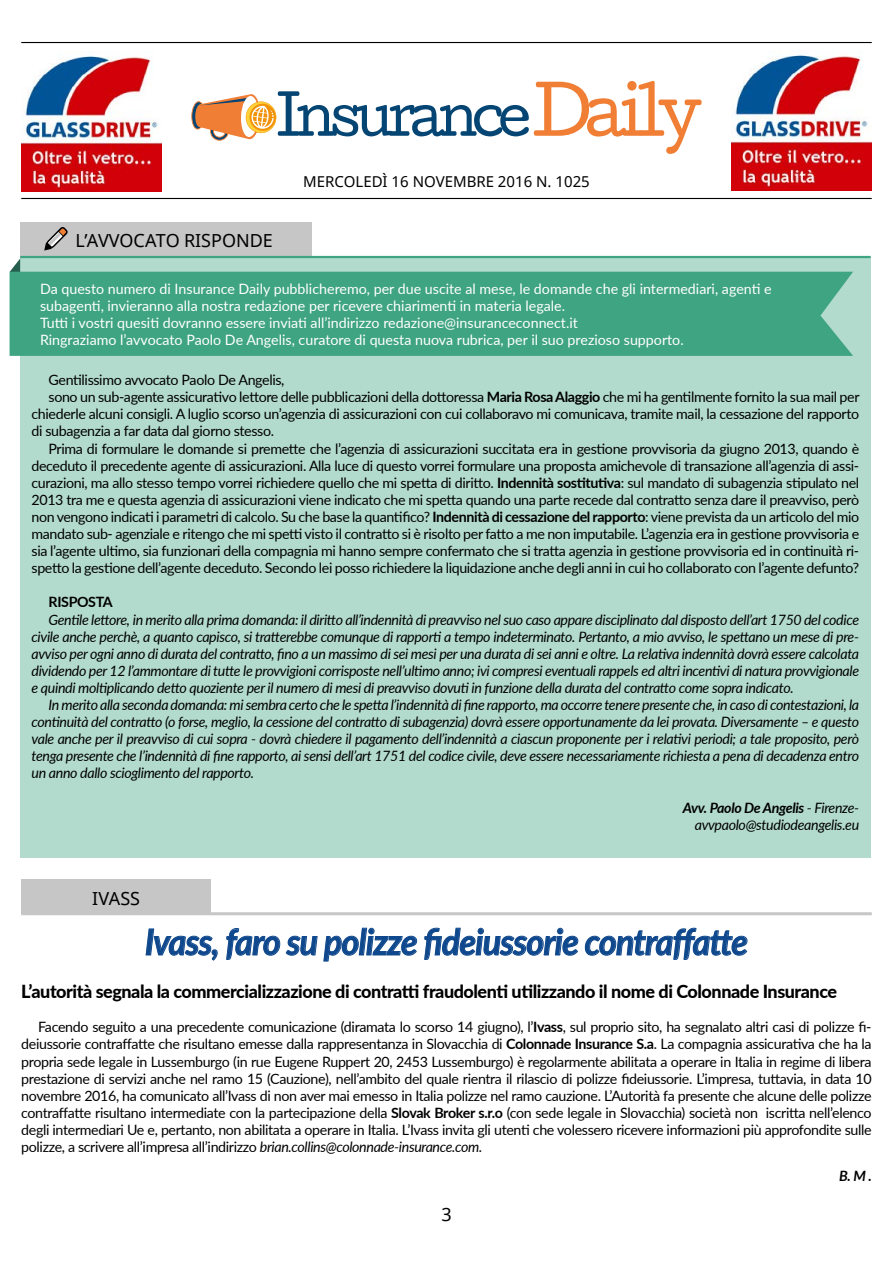
<style>
.page{position:relative;width:893px;height:1263px;background:#fff}
.page>*{position:absolute;margin:0;border:0;box-sizing:border-box;transform-origin:0 0}
.t1{font:italic 700 36px "Lato";letter-spacing:-.025em;color:#0f488c;scale:.95 1}
.t2{font:800 18px "Lato";letter-spacing:-.025em;color:#000}
.t3{font:18px "Noto Sans";color:#000}
.t4{font:15px "Noto Sans";color:#000}
.t5{font:14.25px/17.1px "Lato";letter-spacing:-.025em;color:#000;text-align:justify}
.t6{font:italic 14.25px/17.1px "Lato";letter-spacing:-.025em;color:#000;text-align:justify}
.t7{font:14.25px/17.1px "Lato";color:#fff}
.t8{font:700 14.25px "Lato";letter-spacing:-.025em;color:#000}
.t9{font:italic 700 14.25px "Lato";color:#000}
.s1{font-weight:700}
.s2{font-style:italic}
</style>
<div class="page">
<hr style="left:21px;top:42px;width:851px;height:1px;background:#000">
<hr style="left:21px;top:198px;width:851px;height:1px;background:#000">
<svg style="left:191px;top:81px;width:511px;height:73px"></svg>
<img style="left:21px;top:55px;width:141px;height:136px">
<img style="left:731px;top:54px;width:141px;height:137px">
<hr style="left:892px;top:1125px;width:1px;height:138px;background:#dadada">
<svg style="left:10px;top:259px;width:10px;height:13px"></svg>
<div style="left:20px;top:257px;width:851px;height:600px;background:#b2dacd"></div>
<hr style="left:21px;top:912px;width:851px;height:3px;background:#c6c6c6">
<div style="left:20px;top:223px;width:292px;height:34px;background:#c6c6c6"></div>
<div style="left:21px;top:879px;width:190px;height:35px;background:#c6c6c6"></div>
<svg style="left:145px;top:928px;width:73px;height:33px"></svg>
<svg style="left:226px;top:927px;width:191px;height:35px"></svg>
<svg style="left:424px;top:927px;width:155px;height:33px"></svg>
<svg style="left:585px;top:927px;width:163px;height:33px"></svg>
<hr style="left:20px;top:256px;width:851px;height:2px;background:#3fa482">
<div style="left:10px;top:272px;width:843px;height:84px;background:#3fa482"></div>
<svg style="left:44px;top:227px;width:24px;height:24px"></svg>
<p class="t3" style="left:76px;top:228px;width:199px">L’AVVOCATO RISPONDE</p>
<p class="t4" style="left:303px;top:171px;width:288px">MERCOLEDÌ 16 NOVEMBRE 2016 N. 1025</p>
<p class="t7" style="left:40px;top:279px;width:733px">Da questo numero di Insurance Daily pubblicheremo, per due uscite al mese, le domande che gli intermediari, agenti e subagenti, invieranno alla nostra redazione per ricevere chiarimenti in materia legale.<br>Tutti i vostri quesiti dovranno essere inviati all’indirizzo redazione@insuranceconnect.it<br>Ringraziamo l’avvocato Paolo De Angelis, curatore di questa nuova rubrica, per il suo prezioso supporto.</p>
<p class="t5" style="left:49px;top:371px;width:237px">Gentilissimo avvocato Paolo De Angelis,</p>
<p class="t5" style="left:49px;top:388px;width:812px">sono un sub-agente assicurativo lettore delle pubblicazioni della dottoressa <span class="s1">Maria Rosa Alaggio</span> che mi ha gentilmente fornito la sua mail per</p>
<p class="t5" style="left:32px;top:405px;width:829px">chiederle alcuni consigli. A luglio scorso un’agenzia di assicurazioni con cui collaboravo mi comunicava, tramite mail, la cessazione del rapporto</p>
<p class="t5" style="left:32px;top:422px;width:244px">di subagenzia a far data dal giorno stesso.</p>
<p class="t5" style="left:49px;top:439px;width:812px">Prima di formulare le domande si premette che l’agenzia di assicurazioni succitata era in gestione provvisoria da giugno 2013, quando è</p>
<p class="t5" style="left:32px;top:456px;width:829px">deceduto il precedente agente di assicurazioni. Alla luce di questo vorrei formulare una proposta amichevole di transazione all’agenzia di assi-</p>
<p class="t5" style="left:32px;top:473px;width:829px">curazioni, ma allo stesso tempo vorrei richiedere quello che mi spetta di diritto. <span class="s1">Indennità sostitutiva</span>: sul mandato di subagenzia stipulato nel</p>
<p class="t5" style="left:32px;top:490px;width:829px">2013 tra me e questa agenzia di assicurazioni viene indicato che mi spetta quando una parte recede dal contratto senza dare il preavviso, però</p>
<p class="t5" style="left:32px;top:508px;width:829px">non vengono indicati i parametri di calcolo. Su che base la quantifico? <span class="s1">Indennità di cessazione del rapporto</span>: viene prevista da un articolo del mio</p>
<p class="t5" style="left:32px;top:525px;width:829px">mandato sub- agenziale e ritengo che mi spetti visto il contratto si è risolto per fatto a me non imputabile. L’agenzia era in gestione provvisoria e</p>
<p class="t5" style="left:32px;top:542px;width:829px">sia l’agente ultimo, sia funzionari della compagnia mi hanno sempre confermato che si tratta agenzia in gestione provvisoria ed in continuità ri-</p>
<p class="t5" style="left:32px;top:559px;width:829px">spetto la gestione dell’agente deceduto. Secondo lei posso richiedere la liquidazione anche degli anni in cui ho collaborato con l’agente defunto?</p>
<p class="t8" style="left:49px;top:592px;width:66px">RISPOSTA</p>
<p class="t6" style="left:32px;top:610px;width:829px;text-indent:17px">Gentile lettore, in merito alla prima domanda: il diritto all’indennità di preavviso nel suo caso appare disciplinato dal disposto dell’art 1750 del codice civile anche perchè, a quanto capisco, si tratterebbe comunque di rapporti a tempo indeterminato. Pertanto, a mio avviso, le spettano un mese di pre&shy;avviso per ogni anno di durata del contratto, fino a un massimo di sei mesi per una durata di sei anni e oltre. La relativa indennità dovrà essere calcolata dividendo per 12 l’ammontare di tutte le provvigioni corrisposte nell’ultimo anno; ivi compresi eventuali rappels ed altri incentivi di natura provvigionale e quindi moltiplicando detto quoziente per il numero di mesi di preavviso dovuti in funzione della durata del contratto come sopra indicato.</p>
<p class="t6" style="left:32px;top:696px;width:829px;text-indent:17px">In merito alla seconda domanda: mi sembra certo che le spetta l’indennità di fine rapporto, ma occorre tenere presente che, in caso di contestazioni, la continuità del contratto (o forse, meglio, la cessione del contratto di subagenzia) dovrà essere opportunamente da lei provata. Diversamente – e questo vale anche per il preavviso di cui sopra - dovrà chiedere il pagamento dell’indennità a ciascun proponente per i relativi periodi; a tale proposito, però tenga presente che l’indennità di fine rapporto, ai sensi dell’art 1751 del codice civile, deve essere necessariamente richiesta a pena di decadenza entro un anno dallo scioglimento del rapporto.</p>
<p class="t6" style="left:683px;top:798px;width:178px;text-align:right"><span class="s1">Avv. Paolo De Angelis</span> - Firenze&shy;avvpaolo@studiodeangelis.eu</p>
<p class="t3" style="left:92px;top:886px;width:49px">IVASS</p>
<h1 class="t1" style="left:145px;top:915px;width:636px">Ivass, faro su polizze fideiussorie contraffatte</h1>
<p class="t2" style="left:21px;top:978px;width:817px">L’autorità segnala la commercializzazione di contratti fraudolenti utilizzando il nome di Colonnade Insurance</p>
<p class="t5" style="left:21px;top:1018px;width:852px;text-indent:17px">Facendo seguito a una precedente comunicazione (diramata lo scorso 14 giugno), l’<span class="s1">Ivass</span>, sul proprio sito, ha segnalato altri casi di polizze fi&shy;deiussorie contraffatte che risultano emesse dalla rappresentanza in Slovacchia di <span class="s1">Colonnade Insurance S.a</span>. La compagnia assicurativa che ha la propria sede legale in Lussemburgo (in rue Eugene Ruppert 20, 2453 Lussemburgo) è regolarmente abilitata a operare in Italia in regime di libera prestazione di servizi anche nel ramo 15 (Cauzione), nell’ambito del quale rientra il rilascio di polizze fideiussorie. L’impresa, tuttavia, in data 10 novembre 2016, ha comunicato all’Ivass di non aver mai emesso in Italia polizze nel ramo cauzione. L’Autorità fa presente che alcune delle polizze contraffatte risultano intermediate con la partecipazione della <span class="s1">Slovak Broker s.r.o</span> (con sede legale in Slovacchia) società non iscritta nell’elenco degli intermediari Ue e, pertanto, non abilitata a operare in Italia. L’Ivass invita gli utenti che volessero ricevere informazioni più approfondite sulle polizze, a scrivere all’impresa all’indirizzo <span class="s2">brian.collins@colonnade-insurance.com.</span></p>
<p class="t9" style="left:839px;top:1165px;width:34px">B. M .</p>
<p class="t3" style="left:441px;top:1202px;width:12px">3</p>
</div>
